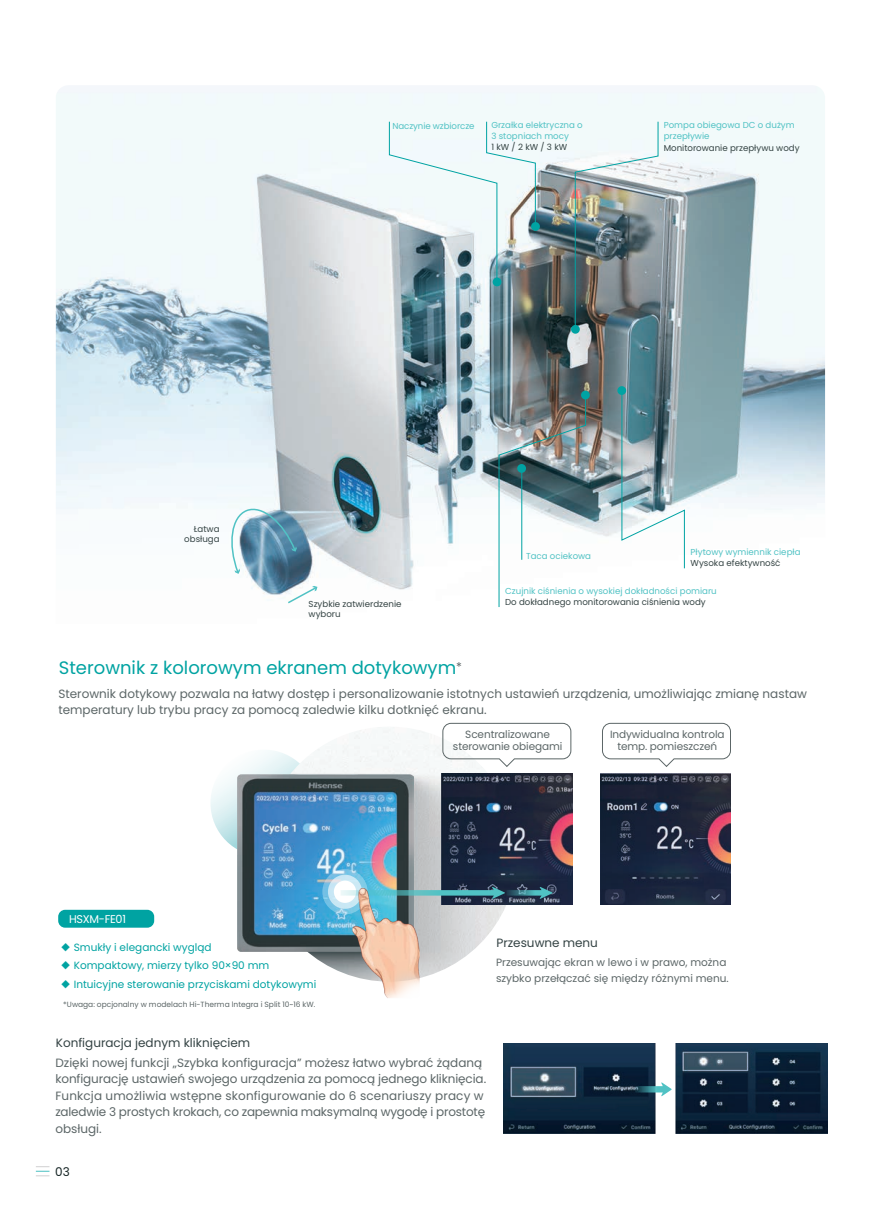
<style>
.page{position:relative;width:893px;height:1212px;background:#fff}
.page>*{position:absolute;margin:0;border:0;box-sizing:border-box;transform-origin:0 0}
.t1{font:18px "Poppins";color:#00a3a2}
.t2{font:12px/16.5px "Poppins";color:#5c6667}
.t3{font:12px "Poppins";color:#334243}
.t4{font:12px "Poppins";color:#142323}
.t5{font:11.25px "Poppins";letter-spacing:-.025em;color:#fff}
.t6{font:10.5px/12px "Poppins";letter-spacing:-.01em;color:#5c6667;text-align:center}
.t7{font:10.5px "Poppins";color:#00a3a2}
.t8{font:8.7px/10.4px "Poppins";color:#50c2c4}
.t9{font:8.7px/10.4px "Poppins";color:#344343;text-align:right}
.t10{font:7.5px "Poppins";color:#5c6667}
.s1{font-family:"FZLTHJW GB1 0"}
</style>
<div class="page">
<img style="left:56px;top:86px;width:769px;height:521px">
<div style="left:493px;top:278px;width:8px;height:8px;background:#00a3a3;border-radius:50%"></div>
<img style="left:573px;top:121px;width:85px;height:211px">
<div style="left:571px;top:325px;width:9px;height:9px;background:#00a3a3;border-radius:50%"></div>
<svg style="left:389px;top:121px;width:149px;height:163px"></svg>
<div style="left:531px;top:222px;width:9px;height:9px;background:#00a3a3;border-radius:50%"></div>
<div style="left:581px;top:391px;width:9px;height:8px;background:#00a3a3;border-radius:50%"></div>
<img style="left:499px;top:398px;width:87px;height:209px">
<div style="left:517px;top:464px;width:9px;height:9px;background:#00a3a3;border-radius:50%"></div>
<svg style="left:619px;top:388px;width:66px;height:181px"></svg>
<div style="left:617px;top:386px;width:9px;height:9px;background:#00a3a3;border-radius:50%"></div>
<svg style="left:227px;top:503px;width:70px;height:71px"></svg>
<svg style="left:286px;top:586px;width:32px;height:19px"></svg>
<svg style="left:36px;top:1166px;width:13px;height:10px"></svg>
<svg style="left:210px;top:750px;width:107px;height:106px"></svg>
<img style="left:237px;top:727px;width:280px;height:250px">
<img style="left:237px;top:774px;width:177px;height:177px">
<img style="left:600px;top:773px;width:131px;height:131px">
<img style="left:441px;top:773px;width:132px;height:131px">
<svg style="left:322px;top:869px;width:46px;height:45px"></svg>
<svg style="left:341px;top:887px;width:212px;height:12px"></svg>
<img style="left:351px;top:878px;width:73px;height:120px">
<div style="left:58px;top:910px;width:96px;height:18px;background:#00a3a2;border-radius:7px"></div>
<svg style="left:442px;top:722px;width:130px;height:45px"></svg>
<svg style="left:602px;top:722px;width:129px;height:45px"></svg>
<img style="left:504px;top:1043px;width:323px;height:91px">
<svg style="left:635px;top:1082px;width:37px;height:14px"></svg>
<p class="t8" style="left:392px;top:121px;width:84px">Naczynie wzbiorcze</p>
<p class="t8" style="left:664px;top:120px;width:132px">Pompa obiegowa DC o dużym przepływie</p>
<p class="t9" style="left:664px;top:143px;width:137px">Monitorowanie przepływu wody</p>
<p class="t8" style="left:491px;top:120px;width:93px">Grzałka elektryczna o<br>3 stopniach mocy</p>
<p class="t9" style="left:491px;top:141px;width:77px">1 kW / 2 kW / 3 kW</p>
<p class="t9" style="left:184px;top:524px;width:37px">Łatwa obsługa</p>
<p class="t9" style="left:309px;top:598px;width:94px;text-align:left">Szybkie zatwierdzenie wyboru</p>
<p class="t8" style="left:526px;top:550px;width:67px">Taca ociekowa</p>
<p class="t8" style="left:691px;top:546px;width:111px">Płytowy wymiennik ciepła</p>
<p class="t9" style="left:691px;top:557px;width:91px">Wysoka efektywność</p>
<p class="t8" style="left:505px;top:586px;width:213px">Czujnik ciśnienia o wysokiej dokładności pomiaru</p>
<p class="t9" style="left:505px;top:597px;width:202px">Do dokładnego monitorowania ciśnienia wody</p>
<h1 class="t1" style="left:59px;top:657px;width:405px">Sterownik z kolorowym ekranem dotykowym<sup>*</sup></h1>
<p class="t2" style="left:58px;top:685px;width:750px">Sterownik dotykowy pozwala na łatwy dostęp i personalizowanie istotnych ustawień urządzenia, umożliwiając zmianę nastaw temperatury lub trybu pracy za pomocą zaledwie kilku dotknięć ekranu.</p>
<p class="t5" style="left:69px;top:912px;width:58px">HSXM-FE01</p>
<p class="t7" style="left:60px;top:941px;width:153px"><span class="s1">◆</span> Smukły i elegancki wygląd</p>
<p class="t7" style="left:60px;top:959px;width:210px"><span class="s1">◆</span> Kompaktowy, mierzy tylko 90×90 mm</p>
<p class="t7" style="left:60px;top:978px;width:257px"><span class="s1">◆</span> Intuicyjne sterowanie przyciskami dotykowymi</p>
<p class="t6" style="left:453px;top:728px;width:111px">Scentralizowane sterowanie obiegami</p>
<p class="t6" style="left:610px;top:728px;width:116px">Indywidualna kontrola temp. pomieszczeń</p>
<p class="t3" style="left:496px;top:936px;width:103px">Przesuwne menu</p>
<p class="t6" style="left:496px;top:954px;width:234px;line-height:16.5px;text-align:left">Przesuwając ekran w lewo i w prawo, można szybko przełączać się między różnymi menu.</p>
<p class="t10" style="left:63px;top:1000px;width:254px">*Uwaga: opcjonalny w modelach Hi-Therma lntegra i Split 10~16 kW.</p>
<p class="t3" style="left:56px;top:1036px;width:196px">Konfiguracja jednym kliknięciem</p>
<p class="t2" style="left:55px;top:1054px;width:432px">Dzięki nowej funkcji „Szybka konfiguracja” możesz łatwo wybrać żądaną konfigurację ustawień swojego urządzenia za pomocą jednego kliknięcia.<br>Funkcja umożliwia wstępne skonfigurowanie do 6 scenariuszy pracy w zaledwie 3 prostych krokach, co zapewnia maksymalną wygodę i prostotę obsługi.</p>
<p class="t4" style="left:55px;top:1164px;width:16px">03</p>
</div>
